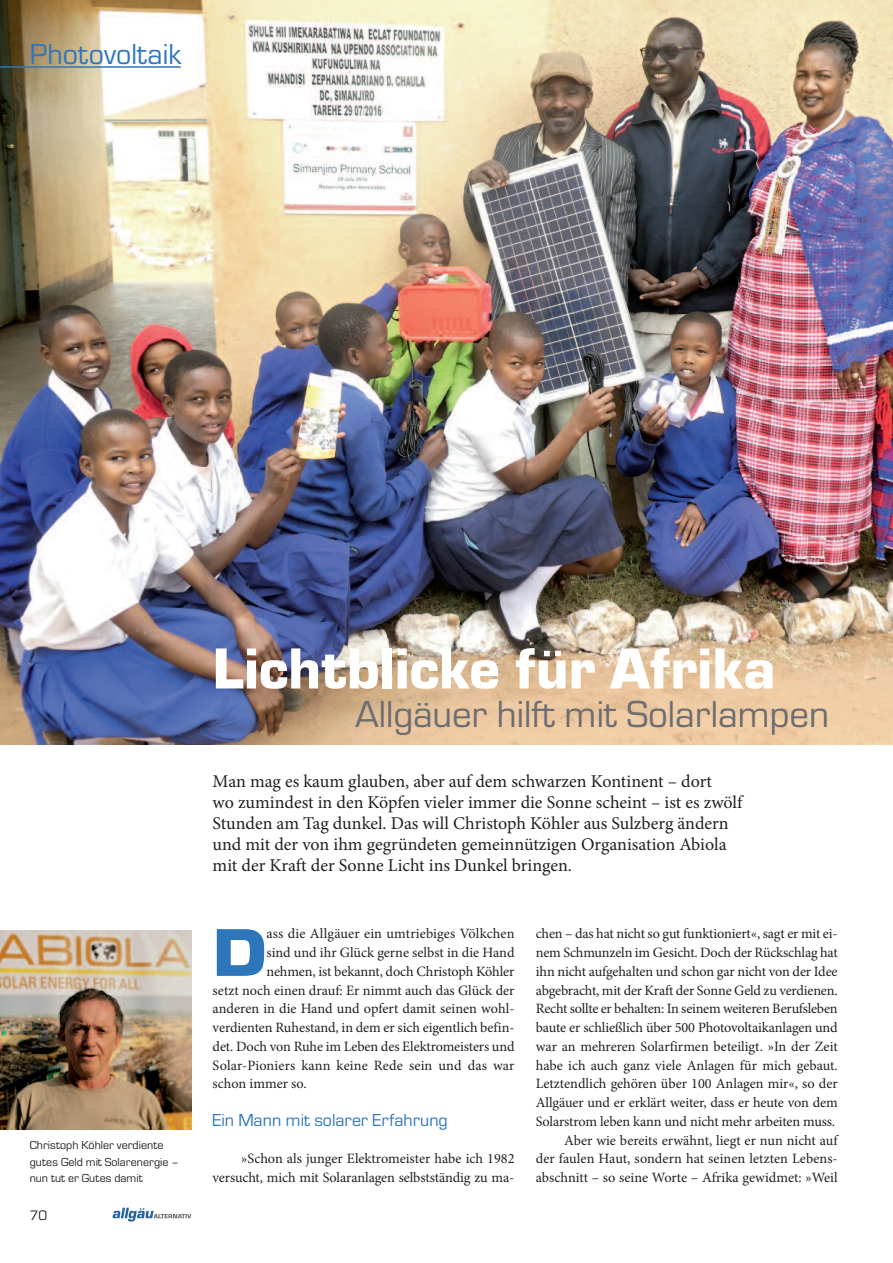
<style>
.page{position:relative;width:893px;height:1263px;background:#fff}
.page>*{position:absolute;margin:0;border:0;box-sizing:border-box;transform-origin:0 0}
.t1{font:900 70.05px "Micro Square";color:#2e76bc;scale:1.11 1}
.t2{font:900 60px "Micro Square";color:#fff}
.t3{font:39px "Micro Square";color:#6c6d70}
.t4{font:30px "Micro Square";color:#2e76bc}
.t5{font:18px/21px "Minion Pro";color:#231f20}
.t6{font:18px "Micro Square";color:#2e76bc}
.t7{font:14.25px/18.8px "Minion Pro";letter-spacing:-.005em;color:#231f20;text-align:right}
.t8{font:14.25px "Micro Square";color:#231f20}
.t9{font:12px/16.5px "Micro Square";color:#231f20}
</style>
<div class="page">
<img style="left:0;top:0;width:893px;height:744px">
<hr style="left:0;top:66px;width:181px;height:2px;background:#2e76bc">
<svg style="left:112px;top:1208px;width:79px;height:13px"></svg>
<img style="left:0;top:931px;width:191px;height:198px">
<h3 class="t4" style="left:30px;top:38px;width:153px">Photovoltaik</h3>
<p class="t9" style="left:30px;top:1137px;width:150px">Christoph Köhler verdiente gutes Geld mit Solarenergie – nun tut er Gutes damit</p>
<p class="t8" style="left:30px;top:1208px;width:19px">70</p>
<h2 class="t2" style="left:213px;top:636px;width:564px">Lichtblicke für Afrika</h2>
<h3 class="t3" style="left:355px;top:694px;width:476px">Allgäuer hilft mit Solarlampen</h3>
<p class="t5" style="left:213px;top:772px;width:531px">Man mag es kaum glauben, aber auf dem schwarzen Kontinent – dort<br>wo zumindest in den Köpfen vieler immer die Sonne scheint – ist es zwölf Stunden am Tag dunkel. Das will Christoph Köhler aus Sulzberg ändern und mit der von ihm gegründeten gemeinnützigen Organisation Abiola mit der Kraft der Sonne Licht ins Dunkel bringen.</p>
<h1 class="t1" style="left:213px;top:914px;width:50px">D</h1>
<p class="t7" style="left:266px;top:926px;width:250px">ass die Allgäuer ein umtriebiges Völkchen</p>
<p class="t7" style="left:266px;top:944px;width:250px">sind und ihr Glück gerne selbst in die Hand</p>
<p class="t7" style="left:266px;top:963px;width:250px">nehmen, ist bekannt, doch Christoph Köhler</p>
<p class="t7" style="left:213px;top:982px;width:303px">setzt noch einen drauf: Er nimmt auch das Glück der</p>
<p class="t7" style="left:213px;top:1001px;width:303px">anderen in die Hand und opfert damit seinen wohl-</p>
<p class="t7" style="left:213px;top:1019px;width:303px">verdienten Ruhestand, in dem er sich eigentlich befin-</p>
<p class="t7" style="left:213px;top:1038px;width:303px">det. Doch von Ruhe im Leben des Elektromeisters und</p>
<p class="t7" style="left:213px;top:1057px;width:303px">Solar-Pioniers kann keine Rede sein und das war</p>
<p class="t7" style="left:213px;top:1076px;width:96px">schon immer so.</p>
<p class="t6" style="left:213px;top:1110px;width:237px">Ein Mann mit solarer Erfahrung</p>
<p class="t7" style="left:213px;top:1151px;width:303px">»Schon als junger Elektromeister habe ich 1982 versucht, mich mit Solaranlagen selbstständig zu ma-</p>
<p class="t7" style="left:536px;top:926px;width:303px">chen – das hat nicht so gut funktioniert«, sagt er mit ei&shy;nem Schmunzeln im Gesicht. Doch der Rückschlag hat ihn nicht aufgehalten und schon gar nicht von der Idee abgebracht, mit der Kraft der Sonne Geld zu verdienen.<br>Recht sollte er behalten: In seinem weiteren Berufsleben baute er schließlich über 500 Photovoltaikanlagen und war an mehreren Solarfirmen beteiligt. »In der Zeit habe ich auch ganz viele Anlagen für mich gebaut.<br>Letztendlich gehören über 100 Anlagen mir«, so der Allgäuer und er erklärt weiter, dass er heute von dem Solarstrom leben kann und nicht mehr arbeiten muss.<br>Aber wie bereits erwähnt, liegt er nun nicht auf<br>der faulen Haut, sondern hat seinen letzten Lebens&shy;abschnitt – so seine Worte – Afrika gewidmet: »Weil</p>
</div>
